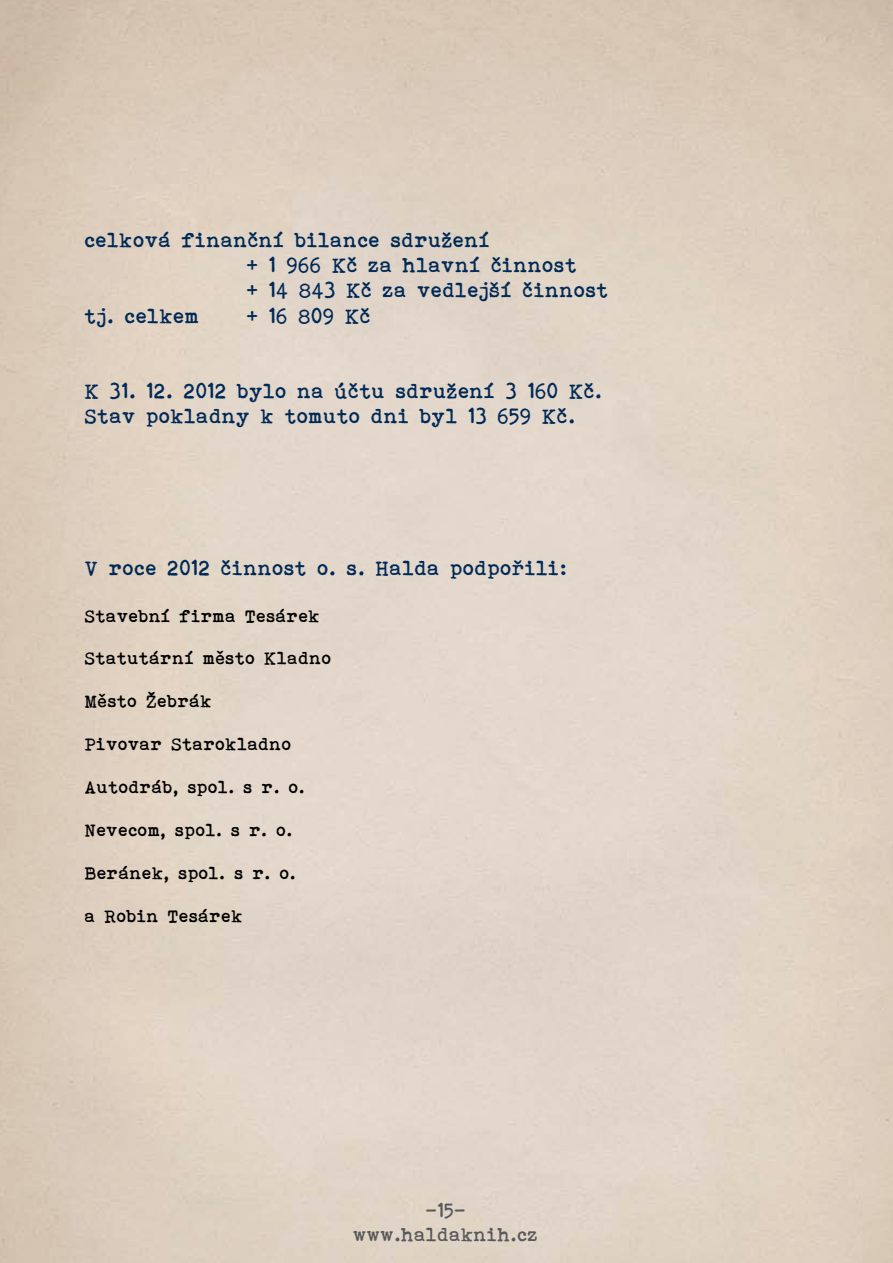
<style>
.page{position:relative;width:893px;height:1263px;background:#fff}
.page>*{position:absolute;margin:0;border:0;box-sizing:border-box;transform-origin:0 0}
.t1{font:21px/25.2px "Bohemian typewriter";color:#002956}
.t2{font:19.5px/23.4px "Bohemian typewriter";color:#58595b;text-align:center}
.t3{font:18px "Bohemian typewriter";color:#000}
</style>
<div class="page">
<p class="t1" style="left:85px;top:227px;width:407px">celková finanční bilance sdružení</p>
<p class="t1" style="left:247px;top:252px;width:332px">+ 1 966 Kč za hlavní činnost</p>
<p class="t1" style="left:247px;top:278px;width:364px">+ 14 843 Kč za vedlejší činnost</p>
<p class="t1" style="left:85px;top:303px;width:117px">tj. celkem</p>
<p class="t1" style="left:247px;top:303px;width:126px">+ 16 809 Kč</p>
<p class="t1" style="left:85px;top:378px;width:519px">K 31. 12. 2012 bylo na účtu sdružení 3 160 Kč.<br>Stav pokladny k tomuto dni byl 13 659 Kč.</p>
<p class="t1" style="left:85px;top:555px;width:484px">V roce 2012 činnost o. s. Halda podpořili:</p>
<p class="t3" style="left:85px;top:605px;width:237px">Stavební firma Tesárek</p>
<p class="t3" style="left:85px;top:648px;width:248px">Statutární město Kladno</p>
<p class="t3" style="left:85px;top:691px;width:129px">Město Žebrák</p>
<p class="t3" style="left:85px;top:734px;width:209px">Pivovar Starokladno</p>
<p class="t3" style="left:85px;top:777px;width:222px">Autodráb, spol. s r. o.</p>
<p class="t3" style="left:85px;top:819px;width:210px">Nevecom, spol. s r. o.</p>
<p class="t3" style="left:85px;top:862px;width:213px">Beránek, spol. s r. o.</p>
<p class="t3" style="left:85px;top:905px;width:160px">a Robin Tesárek</p>
<p class="t2" style="left:354px;top:1199px;width:186px">-15- www.haldaknih.cz</p>
</div>
